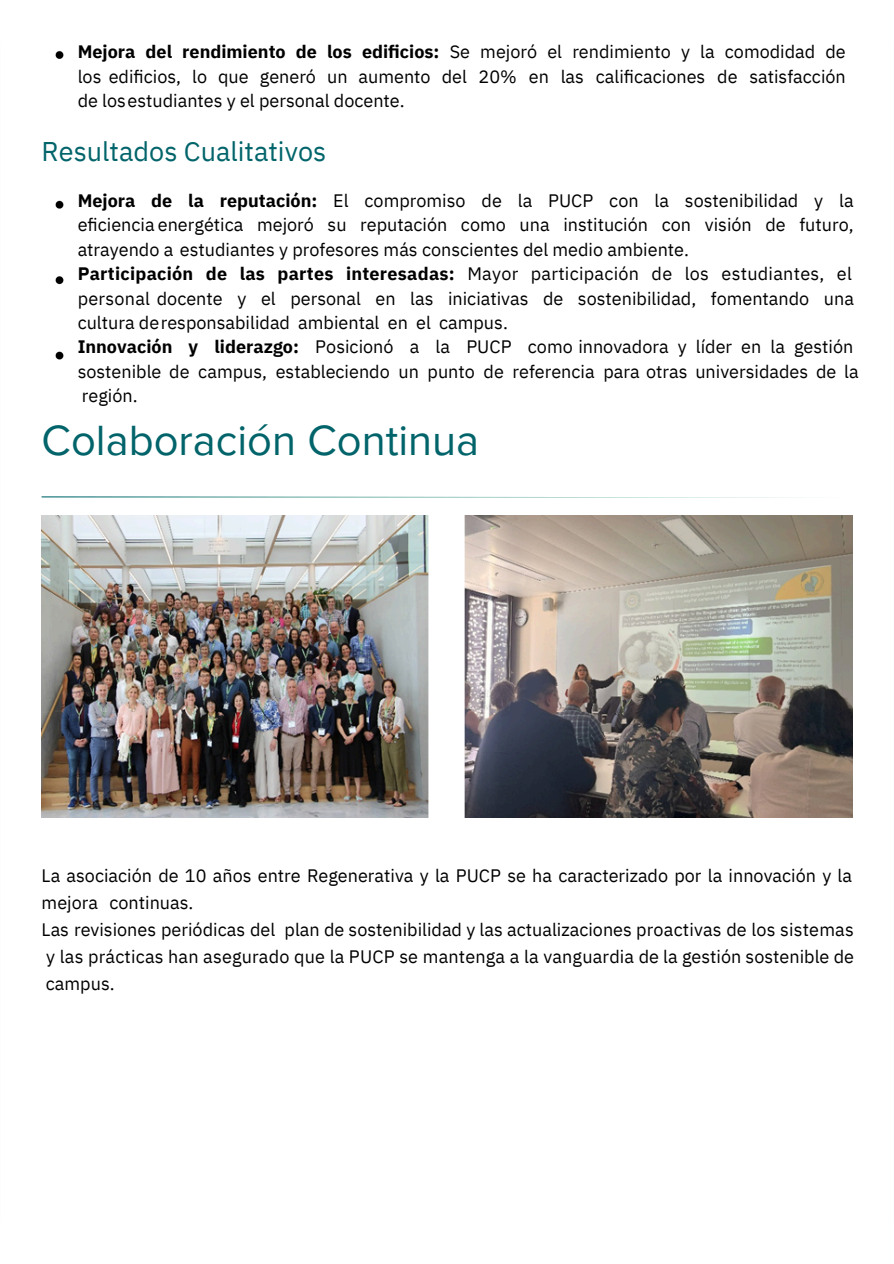
<style>
.page{position:relative;width:894px;height:1264px;background:#fff}
.page>*{position:absolute;margin:0;border:0;box-sizing:border-box;transform-origin:0 0}
.t1{font:43.5px "Proxima Nova";color:#00646a}
.t2{font:27px "IBM Plex Sans";color:#00646a}
.t3{font:18px/24.5px "IBM Plex Sans";color:#000}
.s1{font-weight:700}
</style>
<div class="page">
<img style="left:42px;top:515px;width:810px;height:302px">
<p class="t3" style="left:78px;top:39px;width:769px;text-align:justify"><span class="s1">Mejora del rendimiento de los edificios:</span> Se mejoró el rendimiento y la comodidad de los edificios, lo que generó un aumento del 20% en las calificaciones de satisfacción de losestudiantes y el personal docente.</p>
<h2 class="t2" style="left:42px;top:133px;width:286px">Resultados Cualitativos</h2>
<p class="t3" style="left:78px;top:188px;width:782px"><span class="s1">Mejora de la reputación:</span> El compromiso de la PUCP con la sostenibilidad y la eficiencia energética mejoró su reputación como una institución con visión de futuro, atrayendo a estudiantes y profesores más conscientes del medio ambiente.<br><span class="s1">Participación de las partes interesadas:</span> Mayor participación de los estudiantes, el personal docente y el personal en las iniciativas de sostenibilidad, fomentando una cultura deresponsabilidad ambiental en el campus.<br><span class="s1">Innovación y liderazgo:</span> Posicionó a la PUCP como innovadora y líder en la gestión sostenible de campus, estableciendo un punto de referencia para otras universidades de la región.</p>
<p class="t1" style="left:42px;top:415px;width:439px">Colaboración Continua</p>
<p class="t3" style="left:42px;top:861px;width:813px;line-height:27px">La asociación de 10 años entre Regenerativa y la PUCP se ha caracterizado por la innovación y la mejora continuas.<br>Las revisiones periódicas del plan de sostenibilidad y las actualizaciones proactivas de los sistemas y las prácticas han asegurado que la PUCP se mantenga a la vanguardia de la gestión sostenible de campus.</p>
</div>
